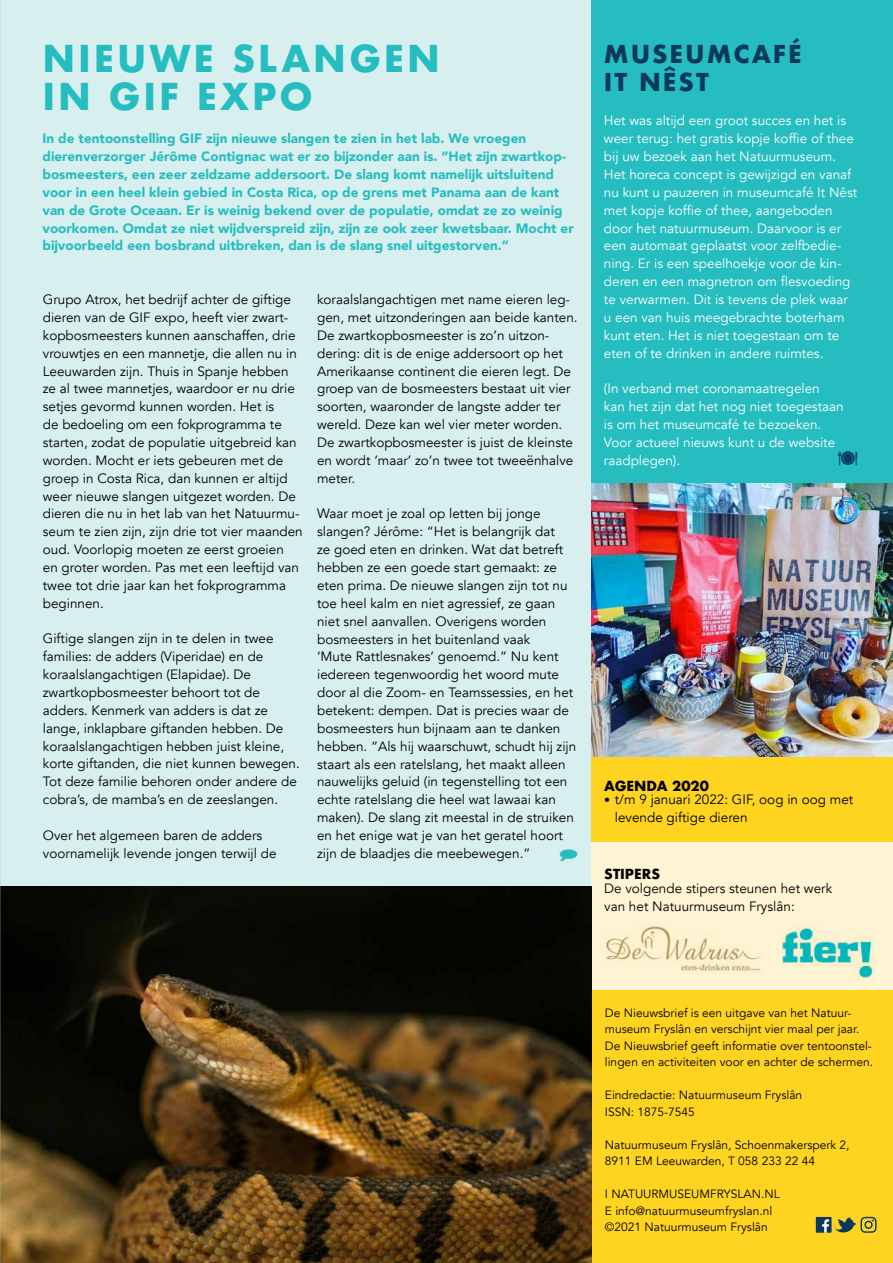
<style>
.page{position:relative;width:893px;height:1263px;background:#d8efef}
.page>*{position:absolute;margin:0;border:0;box-sizing:border-box;transform-origin:0 0}
.t1{font:700 36px/37.5px "Futura";letter-spacing:.08em;color:#26bdc0}
.t2{font:700 24px/28.5px "Futura";letter-spacing:.08em;color:#0a395c}
.t3{font:13.5px/17.9px "Avenir";color:#000}
.t4{font:13.5px/17.9px "Avenir";color:#fff}
.t5{font:900 13.5px/17.9px "Avenir";color:#26bdc0}
.t6{font:700 13.5px "Futura";color:#000}
.t7{font:12px/16.5px "Avenir";color:#000}
.s1{font-weight:500;font-size:12px}
</style>
<div class="page">
<div style="left:591px;top:756px;width:302px;height:243px;background:#fff4d3"></div>
<div style="left:591px;top:0;width:302px;height:756px;background:#26bdc0"></div>
<div style="left:591px;top:756px;width:302px;height:85px;background:#ffd420"></div>
<div style="left:591px;top:991px;width:302px;height:272px;background:#ffd420"></div>
<img style="left:605px;top:925px;width:157px;height:49px">
<img style="left:782px;top:922px;width:93px;height:57px">
<div style="left:816px;top:1217px;width:15px;height:16px;background:#0a395c"></div>
<svg style="left:822px;top:1217px;width:54px;height:16px"></svg>
<img style="left:591px;top:484px;width:302px;height:272px">
<img style="left:1px;top:887px;width:590px;height:376px">
<img style="left:0;top:0;width:1px;height:1263px">
<h1 class="t1" style="left:43px;top:40px;width:399px">NIEUWE SLANGEN<br>IN GIF EXPO</h1>
<p class="t5" style="left:43px;top:129px;width:533px">In de tentoonstelling GIF zijn nieuwe slangen te zien in het lab. We vroegen dierenverzorger Jérôme Contignac wat er zo bijzonder aan is. “Het zijn zwartkop&shy;bosmeesters, een zeer zeldzame addersoort. De slang komt namelijk uitsluitend voor in een heel klein gebied in Costa Rica, op de grens met Panama aan de kant van de Grote Oceaan. Er is weinig bekend over de populatie, omdat ze zo weinig voorkomen. Omdat ze niet wijdverspreid zijn, zijn ze ook zeer kwetsbaar. Mocht er bijvoorbeeld een bosbrand uitbreken, dan is de slang snel uitgestorven.”</p>
<p class="t3" style="left:43px;top:291px;width:261px">Grupo Atrox, het bedrijf achter de giftige dieren van de GIF expo, heeft vier zwart&shy;kopbosmeesters kunnen aanschaffen, drie vrouwtjes en een mannetje, die allen nu in Leeuwarden zijn. Thuis in Spanje hebben ze al twee mannetjes, waardoor er nu drie setjes gevormd kunnen worden. Het is<br>de bedoeling om een fokprogramma te starten, zodat de populatie uitgebreid kan worden. Mocht er iets gebeuren met de groep in Costa Rica, dan kunnen er altijd weer nieuwe slangen uitgezet worden. De dieren die nu in het lab van het Natuurmu&shy;seum te zien zijn, zijn drie tot vier maanden oud. Voorlopig moeten ze eerst groeien<br>en groter worden. Pas met een leeftijd van twee tot drie jaar kan het fokprogramma beginnen.</p>
<p class="t3" style="left:43px;top:630px;width:259px">Giftige slangen zijn in te delen in twee families: de adders (Viperidae) en de koraalslangachtigen (Elapidae). De zwartkopbosmeester behoort tot de adders. Kenmerk van adders is dat ze lange, inklapbare giftanden hebben. De koraalslangachtigen hebben juist kleine, korte giftanden, die niet kunnen bewegen.<br>Tot deze familie behoren onder andere de cobra’s, de mamba’s en de zeeslangen.</p>
<p class="t3" style="left:43px;top:827px;width:235px">Over het algemeen baren de adders voornamelijk levende jongen terwijl de</p>
<p class="t3" style="left:317px;top:291px;width:262px">koraalslangachtigen met name eieren leg&shy;gen, met uitzonderingen aan beide kanten.<br>De zwartkopbosmeester is zo’n uitzon&shy;dering: dit is de enige addersoort op het Amerikaanse continent die eieren legt. De groep van de bosmeesters bestaat uit vier soorten, waaronder de langste adder ter wereld. Deze kan wel vier meter worden.<br>De zwartkopbosmeester is juist de kleinste en wordt ‘maar’ zo’n twee tot tweeënhalve meter.</p>
<p class="t3" style="left:317px;top:505px;width:261px">Waar moet je zoal op letten bij jonge slangen? Jérôme: “Het is belangrijk dat<br>ze goed eten en drinken. Wat dat betreft hebben ze een goede start gemaakt: ze eten prima. De nieuwe slangen zijn tot nu toe heel kalm en niet agressief, ze gaan niet snel aanvallen. Overigens worden bosmeesters in het buitenland vaak<br>‘Mute Rattlesnakes’ genoemd.” Nu kent iedereen tegenwoordig het woord mute door al die Zoom- en Teamssessies, en het betekent: dempen. Dat is precies waar de bosmeesters hun bijnaam aan te danken hebben. “Als hij waarschuwt, schudt hij zijn staart als een ratelslang, het maakt alleen nauwelijks geluid (in tegenstelling tot een echte ratelslang die heel wat lawaai kan maken). De slang zit meestal in de struiken en het enige wat je van het geratel hoort zijn de blaadjes die meebewegen.”</p>
<h2 class="t2" style="left:604px;top:39px;width:199px">MUSEUMCAFÉ<br>IT NÊST</h2>
<p class="t4" style="left:604px;top:112px;width:255px">Het was altijd een groot succes en het is weer terug: het gratis kopje koffie of thee bij uw bezoek aan het Natuurmuseum.<br>Het horeca concept is gewijzigd en vanaf nu kunt u pauzeren in museumcafé It Nêst met kopje koffie of thee, aangeboden door het natuurmuseum. Daarvoor is er een automaat geplaatst voor zelfbedie&shy;ning. Er is een speelhoekje voor de kin&shy;deren en een magnetron om flesvoeding te verwarmen. Dit is tevens de plek waar u een van huis meegebrachte boterham kunt eten. Het is niet toegestaan om te eten of te drinken in andere ruimtes.</p>
<p class="t4" style="left:604px;top:380px;width:241px">(In verband met coronamaatregelen kan het zijn dat het nog niet toegestaan is om het museumcafé te bezoeken.<br>Voor actueel nieuws kunt u de website raadplegen).</p>
<p class="t6" style="left:604px;top:776px;width:106px">AGENDA 2020</p>
<p class="t3" style="left:615px;top:791px;width:240px;text-indent:-11px"><span class="s1">•</span> t/m 9 januari 2022: GIF, oog in oog met levende giftige dieren</p>
<p class="t6" style="left:604px;top:864px;width:57px">STIPERS</p>
<p class="t3" style="left:604px;top:880px;width:230px">De volgende stipers steunen het werk van het Natuurmuseum Fryslân:</p>
<p class="t7" style="left:605px;top:1005px;width:270px">De Nieuwsbrief is een uitgave van het Natuur&shy;museum Fryslân en verschijnt vier maal per jaar.<br>De Nieuwsbrief geeft informatie over tentoonstel&shy;lingen en activiteiten voor en achter de schermen.</p>
<p class="t7" style="left:605px;top:1087px;width:199px">Eindredactie: Natuurmuseum Fryslân<br>ISSN: 1875-7545</p>
<p class="t7" style="left:605px;top:1137px;width:246px">Natuurmuseum Fryslân, Schoenmakersperk 2,<br>8911 EM Leeuwarden, T 058 233 22 44</p>
<p class="t7" style="left:605px;top:1186px;width:176px">I NATUURMUSEUMFRYSLAN.NL<br>E info@natuurmuseumfryslan.nl ©2021 Natuurmuseum Fryslân</p>
</div>
